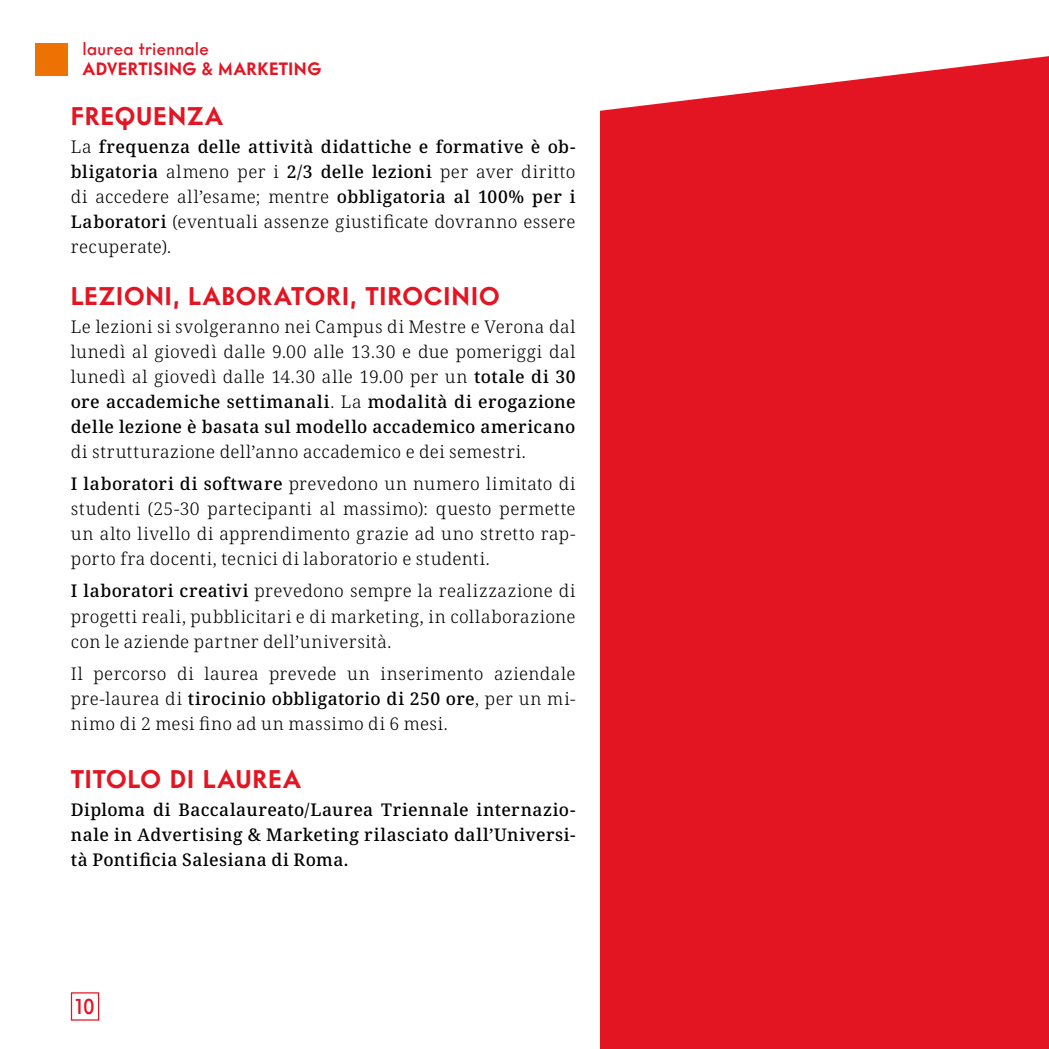
<style>
.page{position:relative;width:1049px;height:1049px;background:#fff}
.page>*{position:absolute;margin:0;border:0;box-sizing:border-box;transform-origin:0 0}
.t1{font:700 25px "Intervogue";letter-spacing:.03em;color:#e41522}
.t2{font:500 21.25px "Intervogue";color:#e41522}
.t3{font:300 17.5px/25px "Noto Serif";letter-spacing:.03em;color:#000;text-align:justify}
.t4{font:500 17.5px/25px "Noto Serif";letter-spacing:.03em;color:#000;text-align:justify}
.t5{font:700 17.5px "Intervogue";letter-spacing:.02em;color:#e41522}
.t6{font:500 17.5px "Intervogue";letter-spacing:.015em;color:#e41522}
.s1{font-weight:500}
</style>
<div class="page">
<div style="left:71px;top:992px;width:28px;height:28px;border:1px solid #e41522"></div>
<div style="left:35px;top:43px;width:33px;height:32px;background:#ee7203"></div>
<div style="left:601px;top:0;width:448px;height:1049px;background:#e41522"></div>
<svg style="left:600px;top:0;width:449px;height:121px;fill:#fff"></svg>
<p class="t6" style="left:83px;top:38px;width:128px">laurea triennale</p>
<p class="t5" style="left:83px;top:58px;width:240px">ADVERTISING &amp; MARKETING</p>
<h1 class="t1" style="left:71px;top:101px;width:154px">FREQUENZA</h1>
<p class="t3" style="left:71px;top:135px;width:506px">La <span class="s1">frequenza delle attività didattiche e formative è ob&shy;bligatoria</span> almeno per i <span class="s1">2/3 delle lezioni</span> per aver diritto di accedere all’esame; mentre <span class="s1">obbligatoria al 100% per i Laboratori</span> (eventuali assenze giustificate dovranno essere recuperate).</p>
<h1 class="t1" style="left:71px;top:280px;width:430px">LEZIONI, LABORATORI, TIROCINIO</h1>
<p class="t3" style="left:71px;top:315px;width:506px">Le lezioni si svolgeranno nei Campus di Mestre e Verona dal lunedì al giovedì dalle 9.00 alle 13.30 e due pomeriggi dal lunedì al giovedì dalle 14.30 alle 19.00 per un <span class="s1">totale di 30 ore accademiche settimanali</span>. La <span class="s1">modalità di erogazione delle lezione è basata sul modello accademico americano</span></p>
<p class="t3" style="left:71px;top:437px;width:506px;line-height:32px">di strutturazione dell’anno accademico e dei semestri.<br><span class="s1">I laboratori di software</span> prevedono un numero limitato di</p>
<p class="t3" style="left:71px;top:497px;width:506px">studenti (25-30 partecipanti al massimo): questo permette un alto livello di apprendimento grazie ad uno stretto rap&shy;porto fra docenti, tecnici di laboratorio e studenti.</p>
<p class="t3" style="left:71px;top:579px;width:506px"><span class="s1">I laboratori creativi</span> prevedono sempre la realizzazione di progetti reali, pubblicitari e di marketing, in collaborazione con le aziende partner dell’università.</p>
<p class="t3" style="left:71px;top:661px;width:506px">Il percorso di laurea prevede un inserimento aziendale pre-laurea di <span class="s1">tirocinio obbligatorio di 250 ore</span>, per un mi&shy;nimo di 2 mesi fino ad un massimo di 6 mesi.</p>
<h1 class="t1" style="left:71px;top:764px;width:232px">TITOLO DI LAUREA</h1>
<p class="t4" style="left:71px;top:798px;width:506px">Diploma di Baccalaureato/Laurea Triennale internazio&shy;nale in Advertising &amp; Marketing rilasciato dall’Universi&shy;tà Pontificia Salesiana di Roma.</p>
<p class="t2" style="left:75px;top:994px;width:21px">10</p>
</div>
